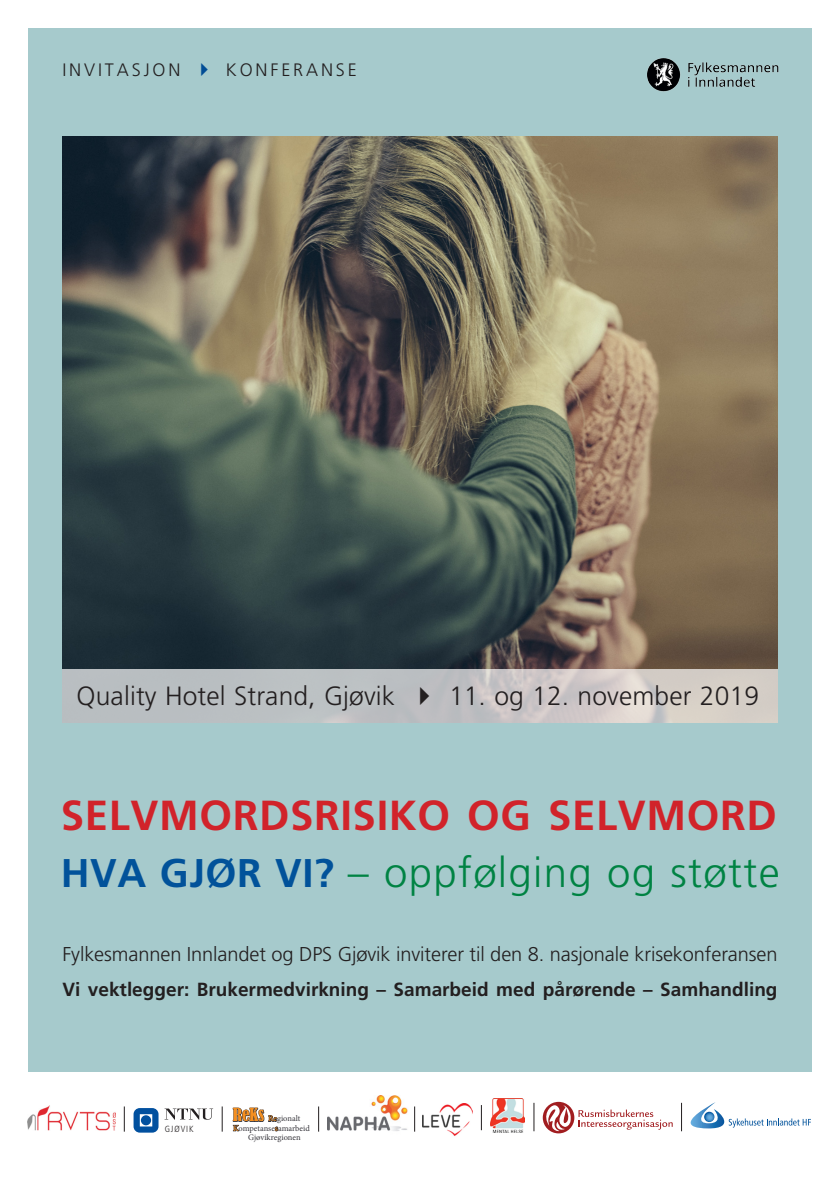
<style>
.page{position:relative;width:840px;height:1191px;background:#fff}
.page>*{position:absolute;margin:0;border:0;box-sizing:border-box;transform-origin:0 0}
.Tittel{font:300 42px "Frutiger LT Std";letter-spacing:.03em;color:#008343}
.Tittel-2{font:700 42px "Frutiger LT Std";letter-spacing:.015em;color:#d1232a}
.Tittel-3{font:300 26.4px "Frutiger LT Std";letter-spacing:.005em;color:#231f20}
.Brødtekst{font:300 20px "Frutiger LT Std";letter-spacing:-.005em;color:#231f20}
.Brødtekst-2{font:700 19px "Frutiger LT Std";color:#231f20}
.Stikktittel{font:300 18px "Frutiger LT Std";letter-spacing:.16em;color:#231f20}
.t1{font:condensed 16.8px "Bernard";color:#f68f1e}
.t2{font:300 condensed 9px "Frutiger LT Std";letter-spacing:.105em;color:#231f20}
.t3{font:8.4px "Minion Pro";color:#36353b}
.s1{font-weight:700;font-size:40px;color:#01529a}
.s2{color:#f68f1e}
</style>
<div class="page">
<div style="left:28px;top:28px;width:783px;height:1043px;background:#a6cacc"></div>
<img style="left:62px;top:136px;width:715px;height:533px">
<svg style="left:62px;top:669px;width:715px;height:53px;background:#c4c4c4"></svg>
<svg style="left:533px;top:1102px;width:1px;height:29px"></svg>
<img style="left:28px;top:1106px;width:87px;height:24px">
<svg style="left:133px;top:1108px;width:25px;height:24px"></svg>
<div style="left:141px;top:1115px;width:10px;height:10px;background:#01509f;border-radius:50%"></div>
<svg style="left:164px;top:1108px;width:49px;height:11px"></svg>
<img style="left:327px;top:1095px;width:81px;height:36px">
<svg style="left:124px;top:1106px;width:1px;height:25px"></svg>
<svg style="left:222px;top:1106px;width:1px;height:25px"></svg>
<img style="left:490px;top:1098px;width:34px;height:34px">
<svg style="left:481px;top:1105px;width:1px;height:25px"></svg>
<svg style="left:542px;top:1101px;width:32px;height:32px"></svg>
<svg style="left:542px;top:1105px;width:28px;height:27px"></svg>
<svg style="left:578px;top:1109px;width:94px;height:20px"></svg>
<svg style="left:690px;top:1102px;width:120px;height:26px"></svg>
<img style="left:422px;top:1103px;width:50px;height:33px">
<svg style="left:318px;top:1106px;width:1px;height:25px"></svg>
<svg style="left:414px;top:1106px;width:1px;height:25px"></svg>
<svg style="left:232px;top:1107px;width:46px;height:24px"></svg>
<img style="left:647px;top:58px;width:132px;height:34px">
<svg style="left:420px;top:687px;width:9px;height:18px"></svg>
<p class="Stikktittel" style="left:62px;top:60px;width:119px">INVITASJON</p>
<p class="Stikktittel" style="left:226px;top:60px;width:132px">KONFERANSE</p>
<p class="Tittel-3" style="left:77px;top:681px;width:320px">Quality Hotel Strand, Gjøvik</p>
<p class="Tittel-3" style="left:448px;top:681px;width:311px">11. og 12. november 2019</p>
<p class="Tittel-2" style="left:61px;top:791px;width:717px">SELVMORDSRISIKO OG SELVMORD</p>
<p class="Tittel" style="left:61px;top:848px;width:720px"><span class="s1">HVA GJØR VI?</span> – oppfølging og støtte</p>
<p class="Brødtekst" style="left:62px;top:942px;width:716px">Fylkesmannen Innlandet og DPS Gjøvik inviterer til den 8. nasjonale krisekonferansen</p>
<p class="Brødtekst-2" style="left:62px;top:978px;width:716px">Vi vektlegger: Brukermedvirkning – Samarbeid med pårørende – Samhandling</p>
<p class="t2" style="left:165px;top:1123px;width:30px">gjøvik</p>
<p class="t1" style="left:233px;top:1105px;width:33px">ReKs</p>
<p class="t3" style="left:233px;top:1122px;width:78px"><span class="s2">K</span>ompetanse<span class="s2">s</span>amarbeid</p>
<p class="t3" style="left:268px;top:1113px;width:34px"><span class="s2">Re</span>gionalt</p>
<p class="t3" style="left:248px;top:1131px;width:54px">Gjøvikregionen</p>
</div>
